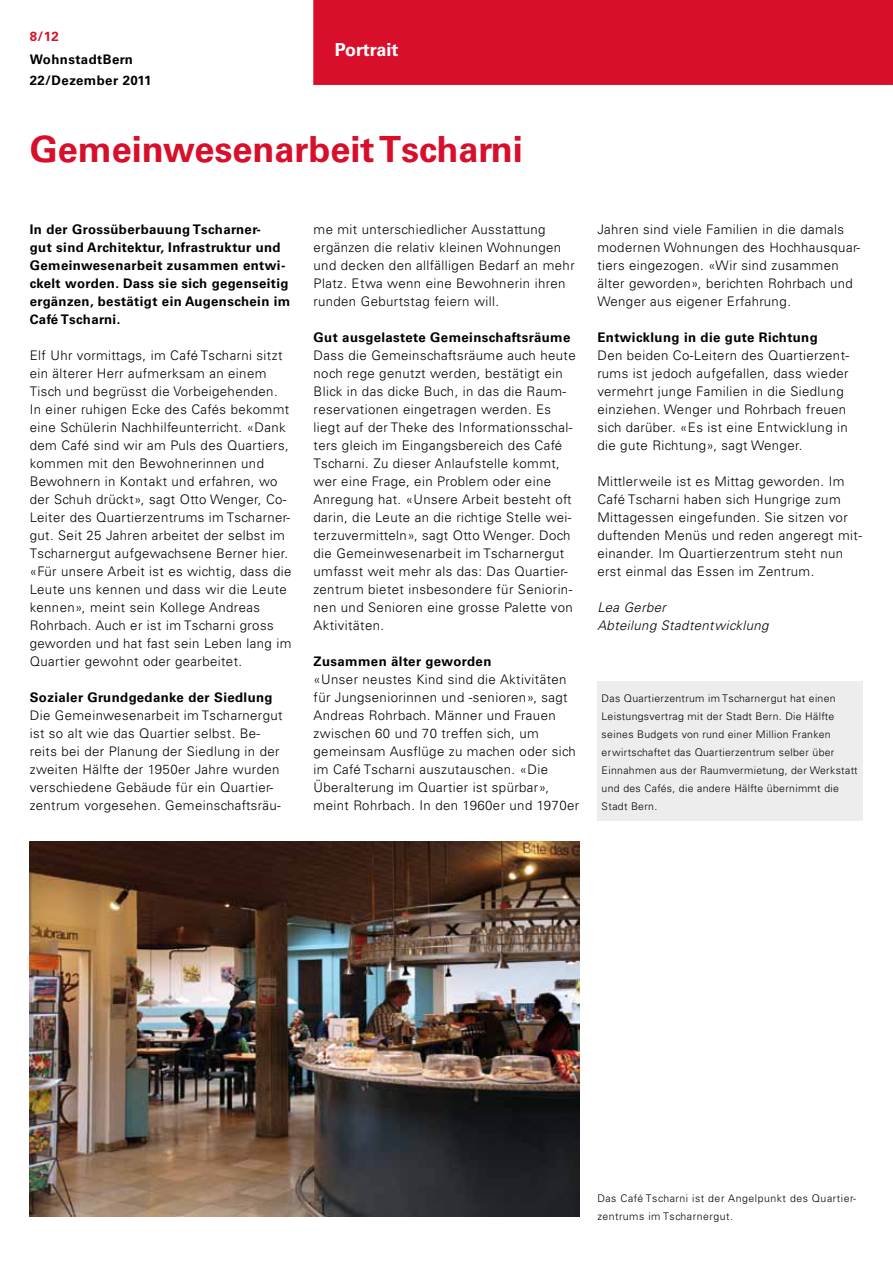
<style>
.page{position:relative;width:893px;height:1263px;background:#fff}
.page>*{position:absolute;margin:0;border:0;box-sizing:border-box;transform-origin:0 0}
.t1{font:700 36px "Univers LT Std";color:#d80f2a}
.t2{font:700 18px "Univers LT Std";color:#fff}
.t3{font:300 13.2px/18px "Univers LT Std";letter-spacing:.03em;color:#000}
.t4{font:700 13.2px/18px "Univers LT Std";letter-spacing:.03em;color:#000}
.t5{font:italic 300 13.2px/18px "Univers LT Std";letter-spacing:.03em;color:#000}
.t6{font:700 13.2px "Univers LT Std";color:#d80f2a}
.t7{font:300 10.5px/18px "Univers LT Std";letter-spacing:.03em;color:#000}
.t8{font:300 10.5px/18px "Univers LT Std";letter-spacing:.05em;color:#000}
</style>
<div class="page">
<div style="left:313px;top:0;width:580px;height:85px;background:#d80f2a"></div>
<img style="left:30px;top:842px;width:550px;height:374px">
<div style="left:597px;top:682px;width:266px;height:139px;background:#ededed"></div>
<p class="t6" style="left:30px;top:28px;width:31px">8/12</p>
<p class="t4" style="left:30px;top:49px;width:123px;line-height:21px">WohnstadtBern<br>22/Dezember 2011</p>
<h2 class="t2" style="left:335px;top:39px;width:65px">Portrait</h2>
<h1 class="t1" style="left:30px;top:128px;width:495px">Gemeinwesenarbeit Tscharni</h1>
<p class="t4" style="left:30px;top:220px;width:262px">In der Grossüberbauung Tscharner-<br>gut sind Architektur, Infrastruktur und Gemeinwesenarbeit zusammen entwi&shy;ckelt worden. Dass sie sich gegenseitig ergänzen, bestätigt ein Augenschein im Café Tscharni.</p>
<p class="t3" style="left:30px;top:346px;width:263px">Elf Uhr vormittags, im Café Tscharni sitzt ein älterer Herr aufmerksam an einem Tisch und begrüsst die Vorbeigehenden.<br>In einer ruhigen Ecke des Cafés bekommt eine Schülerin Nachhilfeunterricht. «Dank dem Café sind wir am Puls des Quartiers, kommen mit den Bewohnerinnen und Bewohnern in Kontakt und erfahren, wo der Schuh drückt», sagt Otto Wenger, Co-Leiter des Quartierzentrums im Tscharner&shy;gut. Seit 25 Jahren arbeitet der selbst im Tscharnergut aufgewachsene Berner hier. «Für unsere Arbeit ist es wichtig, dass die Leute uns kennen und dass wir die Leute kennen», meint sein Kollege Andreas Rohrbach. Auch er ist im Tscharni gross geworden und hat fast sein Leben lang im Quartier gewohnt oder gearbeitet.</p>
<p class="t4" style="left:30px;top:689px;width:244px">Sozialer Grundgedanke der Siedlung</p>
<p class="t3" style="left:30px;top:706px;width:254px">Die Gemeinwesenarbeit im Tscharnergut ist so alt wie das Quartier selbst. Be&shy;reits bei der Planung der Siedlung in der zweiten Hälfte der 1950er Jahre wurden verschiedene Gebäude für ein Quartier&shy;zentrum vorgesehen. Gemeinschaftsräu-</p>
<p class="t3" style="left:314px;top:220px;width:263px">me mit unterschiedlicher Ausstattung ergänzen die relativ kleinen Wohnungen und decken den allfälligen Bedarf an mehr Platz. Etwa wenn eine Bewohnerin ihren runden Geburtstag feiern will.</p>
<p class="t4" style="left:314px;top:329px;width:258px">Gut ausgelastete Gemeinschaftsräume</p>
<p class="t3" style="left:314px;top:346px;width:264px">Dass die Gemeinschaftsräume auch heute noch rege genutzt werden, bestätigt ein Blick in das dicke Buch, in das die Raum&shy;reservationen eingetragen werden. Es liegt auf der Theke des Informationsschal&shy;ters gleich im Eingangsbereich des Café Tscharni. Zu dieser Anlaufstelle kommt, wer eine Frage, ein Problem oder eine Anregung hat. «Unsere Arbeit besteht oft darin, die Leute an die richtige Stelle wei&shy;terzuvermitteln», sagt Otto Wenger. Doch die Gemeinwesenarbeit im Tscharnergut umfasst weit mehr als das: Das Quartier&shy;zentrum bietet insbesondere für Seniorin&shy;nen und Senioren eine grosse Palette von Aktivitäten.</p>
<p class="t4" style="left:314px;top:653px;width:179px">Zusammen älter geworden</p>
<p class="t3" style="left:314px;top:671px;width:267px">«Unser neustes Kind sind die Aktivitäten für Jungseniorinnen und -senioren», sagt Andreas Rohrbach. Männer und Frauen zwischen 60 und 70 treffen sich, um gemeinsam Ausflüge zu machen oder sich im Café Tscharni auszutauschen. «Die Überalterung im Quartier ist spürbar», meint Rohrbach. In den 1960er und 1970er</p>
<p class="t3" style="left:597px;top:220px;width:264px">Jahren sind viele Familien in die damals modernen Wohnungen des Hochhausquar&shy;tiers eingezogen. «Wir sind zusammen älter geworden», berichten Rohrbach und Wenger aus eigener Erfahrung.</p>
<p class="t4" style="left:597px;top:328px;width:222px">Entwicklung in die gute Richtung</p>
<p class="t3" style="left:597px;top:346px;width:253px">Den beiden Co-Leitern des Quartierzent&shy;rums ist jedoch aufgefallen, dass wieder vermehrt junge Familien in die Siedlung einziehen. Wenger und Rohrbach freuen sich darüber. «Es ist eine Entwicklung in die gute Richtung», sagt Wenger.</p>
<p class="t3" style="left:597px;top:472px;width:266px">Mittlerweile ist es Mittag geworden. Im Café Tscharni haben sich Hungrige zum Mittagessen eingefunden. Sie sitzen vor duftenden Menüs und reden angeregt mit&shy;einander. Im Quartierzentrum steht nun erst einmal das Essen im Zentrum.</p>
<p class="t5" style="left:597px;top:599px;width:173px">Lea Gerber<br>Abteilung Stadtentwicklung</p>
<p class="t7" style="left:602px;top:689px;width:257px">Das Quartierzentrum im Tscharnergut hat einen Leistungsvertrag mit der Stadt Bern. Die Hälfte seines Budgets von rund einer Million Franken erwirtschaftet das Quartierzentrum selber über Einnahmen aus der Raumvermietung, der Werkstatt und des Cafés, die andere Hälfte übernimmt die Stadt Bern.</p>
<p class="t8" style="left:597px;top:1190px;width:260px">Das Café Tscharni ist der Angelpunkt des Quartier&shy;zentrums im Tscharnergut.</p>
</div>
